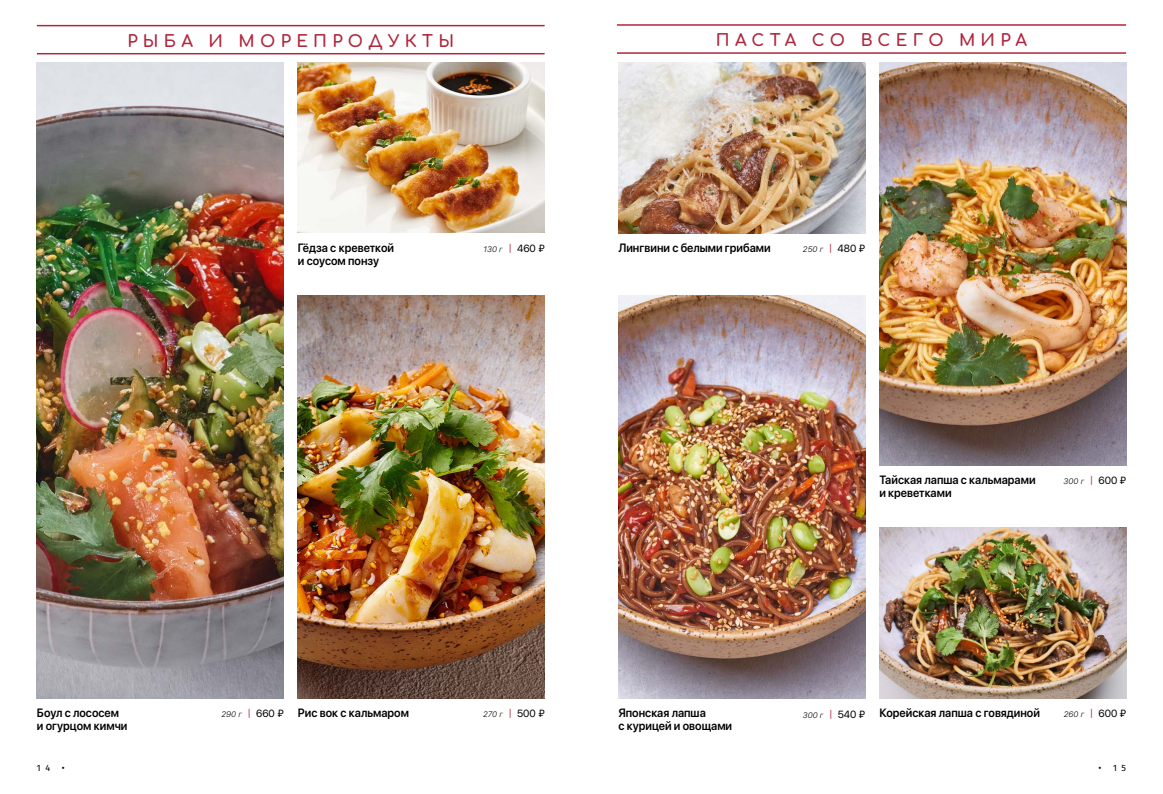
<style>
.page{position:relative;width:1163px;height:794px;background:#fff}
.page>*{position:absolute;margin:0;border:0;box-sizing:border-box;transform-origin:0 0}
.t1{font:16.5px "Comfortaa";letter-spacing:.32em;color:#b0273e}
.t2{font:600 12px/13px "SF Pro Display";color:#000;scale:.95 1}
.t3{font:9px "Fira Sans";color:#000}
.t4{font:italic 300 8px "SFUI Text";color:#000}
.s1{font-family:"SFUI Display";font-weight:400;font-style:normal;font-size:10.4px;color:#b0273e}
.s2{font-family:"SFUI Display";font-weight:400;font-style:normal;font-size:10.4px}
</style>
<div class="page">
<hr style="left:37px;top:25px;width:507px;height:1px;background:#b0273e">
<hr style="left:37px;top:53px;width:507px;height:1px;background:#b0273e">
<img style="left:37px;top:62px;width:246px;height:637px">
<img style="left:298px;top:295px;width:246px;height:404px">
<img style="left:298px;top:62px;width:246px;height:171px">
<hr style="left:617px;top:24px;width:508px;height:2px;background:#b0273e">
<hr style="left:617px;top:52px;width:508px;height:2px;background:#b0273e">
<img style="left:618px;top:295px;width:247px;height:404px">
<img style="left:618px;top:62px;width:247px;height:172px">
<img style="left:879px;top:62px;width:246px;height:404px">
<img style="left:879px;top:528px;width:246px;height:170px">
<h1 class="t1" style="left:127px;top:26px;width:328px">РЫБА И МОРЕПРОДУКТЫ</h1>
<h1 class="t1" style="left:715px;top:25px;width:313px">ПАСТА СО ВСЕГО МИРА</h1>
<p class="t2" style="left:298px;top:240px;width:103px">Гёдза с креветкой и соусом понзу</p>
<p class="t4" style="left:483px;top:243px;width:63px">130 г <span class="s1">|</span> <span class="s2">460 ₽</span></p>
<p class="t2" style="left:618px;top:241px;width:162px">Лингвини с белыми грибами</p>
<p class="t4" style="left:802px;top:244px;width:64px">250 г <span class="s1">|</span> <span class="s2">480 ₽</span></p>
<p class="t2" style="left:879px;top:473px;width:166px">Тайская лапша с кальмарами и креветками</p>
<p class="t4" style="left:1063px;top:476px;width:64px">300 г <span class="s1">|</span> <span class="s2">600 ₽</span></p>
<p class="t2" style="left:37px;top:706px;width:97px">Боул с лососем и огурцом кимчи</p>
<p class="t4" style="left:221px;top:709px;width:64px">290 г <span class="s1">|</span> <span class="s2">660 ₽</span></p>
<p class="t2" style="left:298px;top:706px;width:118px">Рис вок с кальмаром</p>
<p class="t4" style="left:482px;top:709px;width:63px">270 г <span class="s1">|</span> <span class="s2">500 ₽</span></p>
<p class="t2" style="left:618px;top:706px;width:121px">Японская лапша<br>с курицей и овощами</p>
<p class="t4" style="left:802px;top:709px;width:64px">300 г <span class="s1">|</span> <span class="s2">540 ₽</span></p>
<p class="t2" style="left:879px;top:706px;width:171px">Корейская лапша с говядиной</p>
<p class="t4" style="left:1063px;top:709px;width:64px">260 г <span class="s1">|</span> <span class="s2">600 ₽</span></p>
<p class="t3" style="left:37px;top:760px;width:15px">1 4</p>
<p class="t3" style="left:62px;top:760px;width:4px">•</p>
<p class="t3" style="left:1098px;top:760px;width:29px">• 1 5</p>
</div>
